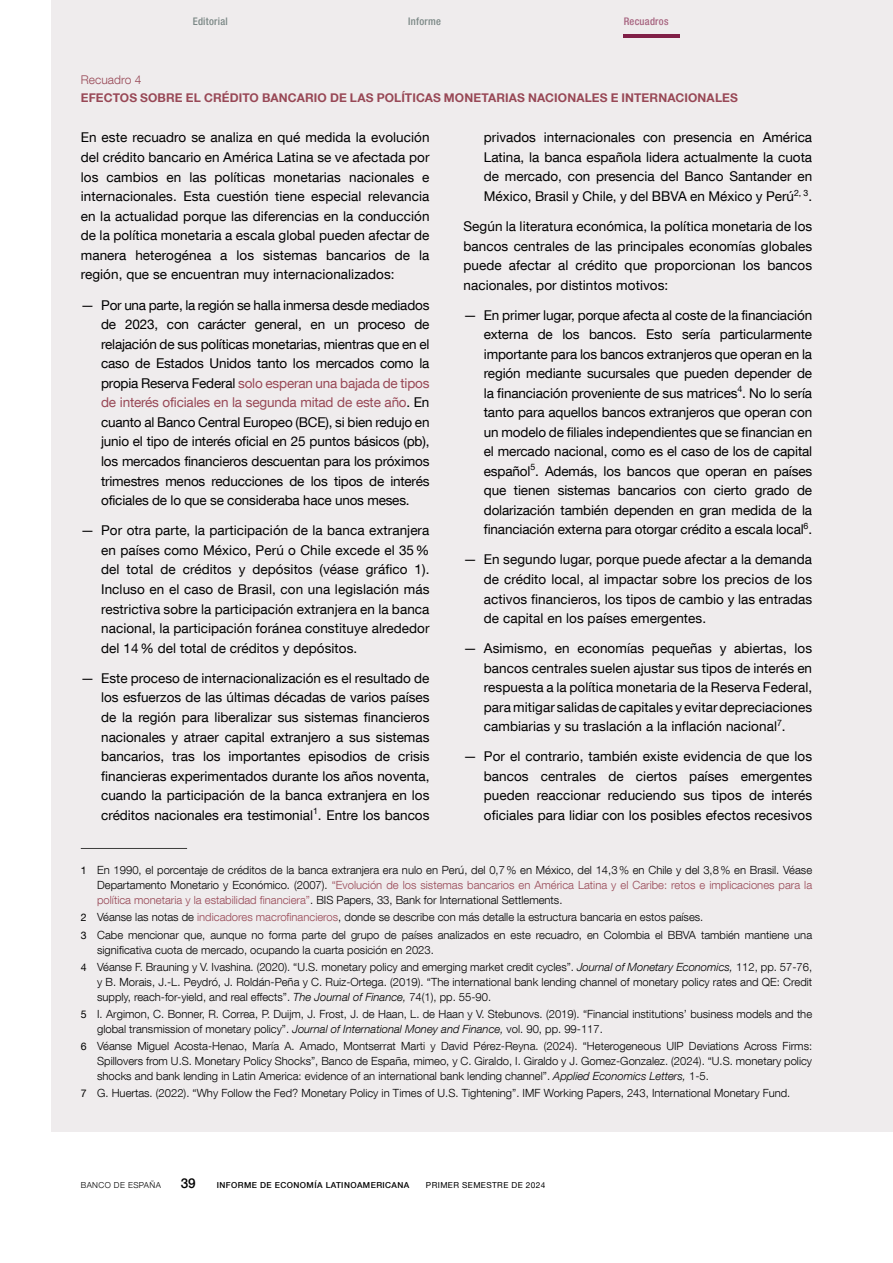
<style>
.page{position:relative;width:893px;height:1263px;background:#fff}
.page>*{position:absolute;margin:0;border:0;box-sizing:border-box;transform-origin:0 0}
.Texto_recuadro{font:13.5px/19.5px "Bd E Neue Helvetica";letter-spacing:.005em;color:#000;text-align:justify}
.t1{font:500 13.5px "Bd E Neue Helvetica";color:#000}
.t2{font:700 12px "Bd E Neue Helvetica";letter-spacing:.01em;color:#984856}
.Numero_recuadro{font:300 12px "Bd E Neue Helvetica";letter-spacing:.005em;color:#984856}
.Citas_recuadro{font:300 11.25px/15px "Bd E Neue Helvetica";color:#000;text-align:justify}
.t3{font:500 condensed 10.5px "Bd E Neue Helvetica";letter-spacing:.025em;color:#7a8785}
.t4{font:500 condensed 10.5px "Bd E Neue Helvetica";letter-spacing:.025em;color:#a6627e}
.t5{font:500 8.25px "Bd E Neue Helvetica";letter-spacing:.05em;color:#000}
.t6{font:8.25px "Bd E Neue Helvetica";letter-spacing:.05em;color:#000}
.t7{font:300 8.25px "Bd E Neue Helvetica";letter-spacing:.05em;color:#000}
.s1{color:#984856}
.s2{font-weight:400;font-size:10.5px}
.s3{font-style:italic}
</style>
<div class="page">
<div style="left:51px;top:0;width:842px;height:1131px;background:#efeced"></div>
<hr style="left:81px;top:848px;width:106px;height:1px;background:#3c3c3b">
<hr style="left:624px;top:34px;width:56px;height:4px;background:#801f47">
<p class="t3" style="left:193px;top:15px;width:37px">Editorial</p>
<p class="t3" style="left:408px;top:15px;width:34px">Informe</p>
<p class="t4" style="left:624px;top:15px;width:46px">Recuadros</p>
<p class="Numero_recuadro" style="left:81px;top:72px;width:62px">Recuadro 4</p>
<h1 class="t2" style="left:81px;top:90px;width:659px">EFECTOS SOBRE EL CRÉDITO BANCARIO DE LAS POLÍTICAS MONETARIAS NACIONALES E INTERNACIONALES</h1>
<p class="Texto_recuadro" style="left:81px;top:128px;width:350px">En este recuadro se analiza en qué medida la evolución del crédito bancario en América Latina se ve afectada por los cambios en las políticas monetarias nacionales e internacionales. Esta cuestión tiene especial relevancia en la actualidad porque las diferencias en la conducción de la política monetaria a escala global pueden afectar de manera heterogénea a los sistemas bancarios de la región, que se encuentran muy internacionalizados:</p>
<p class="Texto_recuadro" style="left:101px;top:295px;width:330px;text-indent:-20px">— Por una parte, la región se halla inmersa desde mediados de 2023, con carácter general, en un proceso de relajación de sus políticas monetarias, mientras que en el caso de Estados Unidos tanto los mercados como la propia Reserva Federal <span class="s1">solo esperan una bajada de tipos de interés oficiales en la segunda mitad de este año</span>. En cuanto al Banco Central Europeo (BCE), si bien redujo en junio el tipo de interés oficial en 25 puntos básicos (pb), los mercados financieros descuentan para los próximos trimestres menos reducciones de los tipos de interés oficiales de lo que se consideraba hace unos meses.</p>
<p class="Texto_recuadro" style="left:101px;top:520px;width:330px;text-indent:-20px">— Por otra parte, la participación de la banca extranjera en países como México, Perú o Chile excede el 35% del total de créditos y depósitos (véase gráfico 1).<br>Incluso en el caso de Brasil, con una legislación más restrictiva sobre la participación extranjera en la banca nacional, la participación foránea constituye alrededor del 14% del total de créditos y depósitos.</p>
<p class="Texto_recuadro" style="left:101px;top:668px;width:330px;text-indent:-20px">— Este proceso de internacionalización es el resultado de los esfuerzos de las últimas décadas de varios países de la región para liberalizar sus sistemas financieros nacionales y atraer capital extranjero a sus sistemas bancarios, tras los importantes episodios de crisis financieras experimentados durante los años noventa, cuando la participación de la banca extranjera en los créditos nacionales era testimonial<sup>1</sup>. Entre los bancos</p>
<p class="Texto_recuadro" style="left:484px;top:128px;width:330px">privados internacionales con presencia en América Latina, la banca española lidera actualmente la cuota de mercado, con presencia del Banco Santander en México, Brasil y Chile, y del BBVA en México y Perú<sup>2,</sup> <sup>3</sup>.</p>
<p class="Texto_recuadro" style="left:463px;top:216px;width:350px">Según la literatura económica, la política monetaria de los bancos centrales de las principales economías globales puede afectar al crédito que proporcionan los bancos nacionales, por distintos motivos:</p>
<p class="Texto_recuadro" style="left:484px;top:305px;width:330px;text-indent:-20px">— En primer lugar, porque afecta al coste de la financiación externa de los bancos. Esto sería particularmente importante para los bancos extranjeros que operan en la región mediante sucursales que pueden depender de la financiación proveniente de sus matrices<sup>4</sup>. No lo sería tanto para aquellos bancos extranjeros que operan con un modelo de filiales independientes que se financian en el mercado nacional, como es el caso de los de capital español<sup>5</sup>. Además, los bancos que operan en países que tienen sistemas bancarios con cierto grado de dolarización también dependen en gran medida de la financiación externa para otorgar crédito a escala local<sup>6</sup>.</p>
<p class="Texto_recuadro" style="left:484px;top:550px;width:330px;text-indent:-20px">— En segundo lugar, porque puede afectar a la demanda de crédito local, al impactar sobre los precios de los activos financieros, los tipos de cambio y las entradas de capital en los países emergentes.</p>
<p class="Texto_recuadro" style="left:484px;top:638px;width:330px;text-indent:-20px">— Asimismo, en economías pequeñas y abiertas, los bancos centrales suelen ajustar sus tipos de interés en respuesta a la política monetaria de la Reserva Federal, para mitigar salidas de capitales y evitar depreciaciones cambiarias y su traslación a la inflación nacional<sup>7</sup>.</p>
<p class="Texto_recuadro" style="left:484px;top:746px;width:330px;text-indent:-20px">— Por el contrario, también existe evidencia de que los bancos centrales de ciertos países emergentes pueden reaccionar reduciendo sus tipos de interés oficiales para lidiar con los posibles efectos recesivos</p>
<p class="Citas_recuadro" style="left:97px;top:863px;width:717px;text-indent:-16px"><span class="s2">1</span> En 1990, el porcentaje de créditos de la banca extranjera era nulo en Perú, del 0,7% en México, del 14,3% en Chile y del 3,8% en Brasil. Véase Departamento Monetario y Económico. (2007). <span class="s1">“Evolución de los sistemas bancarios en América Latina y el Caribe: retos e implicaciones para la política monetaria y la estabilidad financiera”</span>. BIS Papers, 33, Bank for International Settlements.</p>
<p class="Citas_recuadro" style="left:81px;top:910px;width:624px"><span class="s2">2</span> Véanse las notas de <span class="s1">indicadores macrofinancieros</span>, donde se describe con más detalle la estructura bancaria en estos países.</p>
<p class="Citas_recuadro" style="left:97px;top:927px;width:717px;text-indent:-16px"><span class="s2">3</span> Cabe mencionar que, aunque no forma parte del grupo de países analizados en este recuadro, en Colombia el BBVA también mantiene una significativa cuota de mercado, ocupando la cuarta posición en 2023.</p>
<p class="Citas_recuadro" style="left:97px;top:959px;width:717px;text-indent:-16px"><span class="s2">4</span> Véanse F. Brauning y V. Ivashina. (2020). “U.S. monetary policy and emerging market credit cycles”. <span class="s3">Journal of Monetary Economics,</span> 112, pp. 57-76, y B. Morais, J.-L. Peydró, J. Roldán-Peña y C. Ruiz-Ortega. (2019). “The international bank lending channel of monetary policy rates and QE: Credit supply, reach-for-yield, and real effects”. <span class="s3">The Journal of Finance,</span> 74(1), pp. 55-90.</p>
<p class="Citas_recuadro" style="left:97px;top:1006px;width:717px;text-indent:-16px"><span class="s2">5</span> I. Argimon, C. Bonner, R. Correa, P. Duijm, J. Frost, J. de Haan, L. de Haan y V. Stebunovs. (2019). “Financial institutions’ business models and the global transmission of monetary policy”. <span class="s3">Journal of International Money and Finance,</span> vol. 90, pp. 99-117.</p>
<p class="Citas_recuadro" style="left:97px;top:1038px;width:717px;text-indent:-16px"><span class="s2">6</span> Véanse Miguel Acosta-Henao, María A. Amado, Montserrat Marti y David Pérez-Reyna. (2024). “Heterogeneous UIP Deviations Across Firms:<br>Spillovers from U.S. Monetary Policy Shocks”, Banco de España, mimeo, y C. Giraldo, I. Giraldo y J. Gomez-Gonzalez. (2024). “U.S. monetary policy shocks and bank lending in Latin America: evidence of an international bank lending channel”. <span class="s3">Applied Economics Letters,</span> 1-5.</p>
<p class="Citas_recuadro" style="left:81px;top:1085px;width:711px"><span class="s2">7</span> G. Huertas. (2022). “Why Follow the Fed? Monetary Policy in Times of U.S. Tightening”. IMF Working Papers, 243, International Monetary Fund.</p>
<p class="t7" style="left:81px;top:1180px;width:82px">BANCO DE ESPAÑA</p>
<p class="t1" style="left:181px;top:1175px;width:16px">39</p>
<p class="t5" style="left:217px;top:1180px;width:194px">INFORME DE ECONOMÍA LATINOAMERICANA</p>
<p class="t6" style="left:426px;top:1180px;width:121px">PRIMER SEMESTRE DE 2024</p>
</div>
